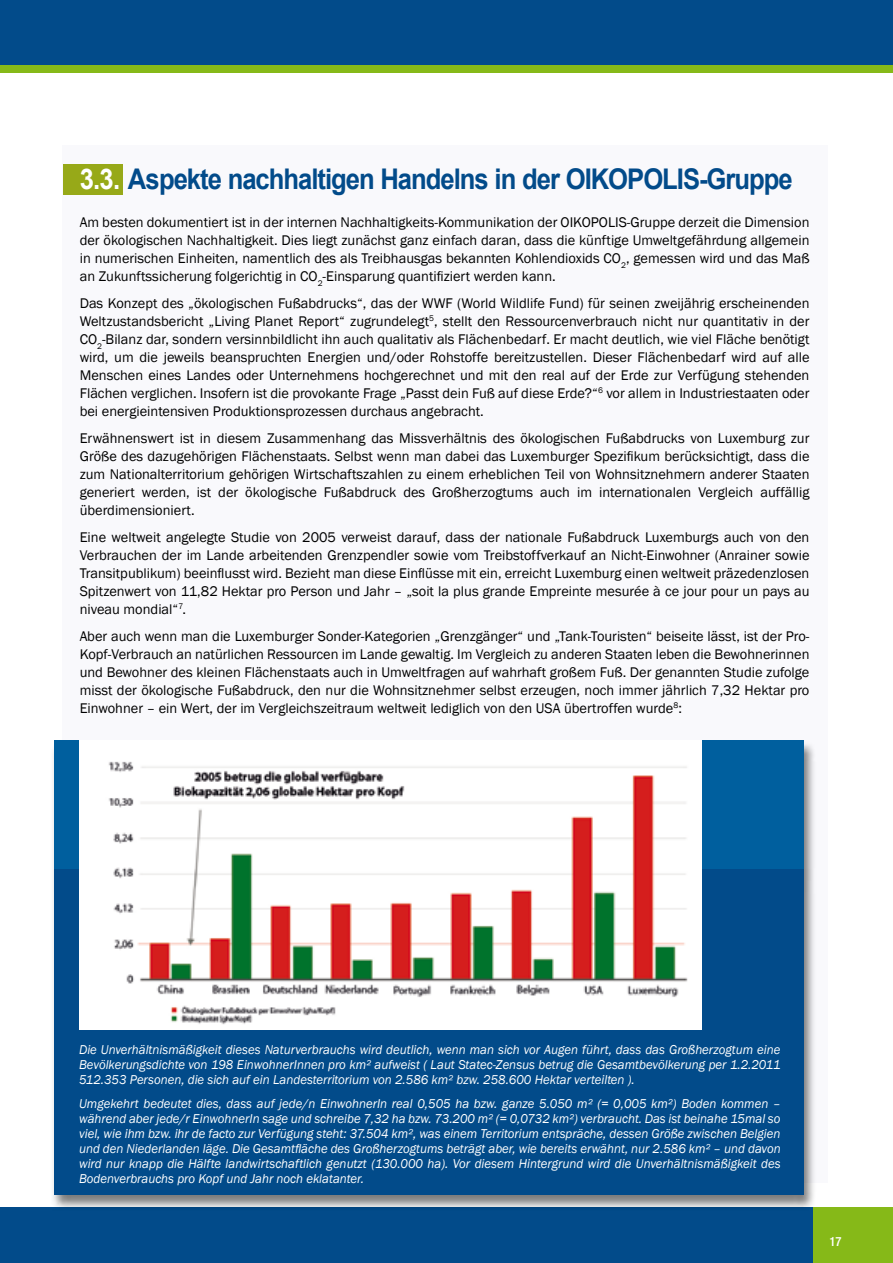
<style>
.page{position:relative;width:893px;height:1263px;background:#fff}
.page>*{position:absolute;margin:0;border:0;box-sizing:border-box;transform-origin:0 0}
.t1{font:700 28.5px "Arial";letter-spacing:-.04em;color:#024b8a;scale:.9 1}
.t2{font:14.4px/18px "Franklin Gothic";color:#000;text-align:justify}
.t3{font:italic 13.2px/15px "Franklin Gothic";color:#fff;text-align:justify}
.t4{font:500 condensed 12.75px "Helvetica Neue";color:#fff}
.s1{color:#fff}
</style>
<div class="page">
<div style="left:0;top:60px;width:893px;height:13px;background:#86b918"></div>
<div style="left:0;top:0;width:893px;height:65px;background:#024b8a"></div>
<div style="left:0;top:1208px;width:893px;height:55px;background:#024b8a"></div>
<div style="left:63px;top:145px;width:765px;height:1037px;background:#f9f9fc"></div>
<div style="left:50px;top:740px;width:766px;height:471px;background:#000;opacity:.51"></div>
<div style="left:54px;top:865px;width:750px;height:330px;background:#024b8a"></div>
<div style="left:54px;top:741px;width:750px;height:128px;background:#005f9e"></div>
<div style="left:63px;top:164px;width:59px;height:30px;background:#97a918"></div>
<div style="left:814px;top:1208px;width:79px;height:55px;background:#86b918"></div>
<img style="left:79px;top:741px;width:623px;height:288px">
<h1 class="t1" style="left:80px;top:161px;width:794px"><span class="s1">3.3.</span> Aspekte nachhaltigen Handelns in der OIKOPOLIS-Gruppe</h1>
<p class="t2" style="left:80px;top:213px;width:731px">Am besten dokumentiert ist in der internen Nachhaltigkeits-Kommunikation der OIKOPOLIS-Gruppe derzeit die Dimension der ökologischen Nachhaltigkeit. Dies liegt zunächst ganz einfach daran, dass die künftige Umweltgefährdung allgemein in numerischen Einheiten, namentlich des als Treibhausgas bekannten Kohlendioxids CO<sub>2</sub>, gemessen wird und das Maß an Zukunftssicherung folgerichtig in CO<sub>2</sub>-Einsparung quantifiziert werden kann.</p>
<p class="t2" style="left:80px;top:294px;width:731px">Das Konzept des „ökologischen Fußabdrucks“, das der WWF (World Wildlife Fund) für seinen zweijährig erscheinenden Weltzustandsbericht „Living Planet Report“ zugrundelegt<sup>5</sup>, stellt den Ressourcenverbrauch nicht nur quantitativ in der CO<sub>2</sub>-Bilanz dar, sondern versinnbildlicht ihn auch qualitativ als Flächenbedarf. Er macht deutlich, wie viel Fläche benötigt wird, um die jeweils beanspruchten Energien und/oder Rohstoffe bereitzustellen. Dieser Flächenbedarf wird auf alle Menschen eines Landes oder Unternehmens hochgerechnet und mit den real auf der Erde zur Verfügung stehenden Flächen verglichen. Insofern ist die provokante Frage „Passt dein Fuß auf diese Erde?“<sup>6</sup> vor allem in Industriestaaten oder bei energieintensiven Produktionsprozessen durchaus angebracht.</p>
<p class="t2" style="left:80px;top:429px;width:731px">Erwähnenswert ist in diesem Zusammenhang das Missverhältnis des ökologischen Fußabdrucks von Luxemburg zur Größe des dazugehörigen Flächenstaats. Selbst wenn man dabei das Luxemburger Spezifikum berücksichtigt, dass die zum Nationalterritorium gehörigen Wirtschaftszahlen zu einem erheblichen Teil von Wohnsitznehmern anderer Staaten generiert werden, ist der ökologische Fußabdruck des Großherzogtums auch im internationalen Vergleich auffällig überdimensioniert.</p>
<p class="t2" style="left:80px;top:528px;width:731px">Eine weltweit angelegte Studie von 2005 verweist darauf, dass der nationale Fußabdruck Luxemburgs auch von den Verbrauchen der im Lande arbeitenden Grenzpendler sowie vom Treibstoffverkauf an Nicht-Einwohner (Anrainer sowie Transitpublikum) beeinflusst wird. Bezieht man diese Einflüsse mit ein, erreicht Luxemburg einen weltweit präzedenzlosen Spitzenwert von 11,82 Hektar pro Person und Jahr – „soit la plus grande Empreinte mesurée à ce jour pour un pays au niveau mondial“<sup>7</sup>.</p>
<p class="t2" style="left:80px;top:627px;width:731px">Aber auch wenn man die Luxemburger Sonder-Kategorien „Grenzgänger“ und „Tank-Touristen“ beiseite lässt, ist der Pro-Kopf-Verbrauch an natürlichen Ressourcen im Lande gewaltig. Im Vergleich zu anderen Staaten leben die Bewohnerinnen und Bewohner des kleinen Flächenstaats auch in Umweltfragen auf wahrhaft großem Fuß. Der genannten Studie zufolge misst der ökologische Fußabdruck, den nur die Wohnsitznehmer selbst erzeugen, noch immer jährlich 7,32 Hektar pro Einwohner – ein Wert, der im Vergleichszeitraum weltweit lediglich von den USA übertroffen wurde<sup>8</sup>:</p>
<p class="t3" style="left:79px;top:1042px;width:703px">Die Unverhältnismäßigkeit dieses Naturverbrauchs wird deutlich, wenn man sich vor Augen führt, dass das Großherzogtum eine Bevölkerungsdichte von 198 EinwohnerInnen pro km² aufweist ( Laut Statec-Zensus betrug die Gesamtbevölkerung per 1.2.2011<br>512.353 Personen, die sich auf ein Landesterritorium von 2.586 km² bzw. 258.600 Hektar verteilten ).</p>
<p class="t3" style="left:79px;top:1096px;width:703px">Umgekehrt bedeutet dies, dass auf jede/n EinwohnerIn real 0,505 ha bzw. ganze 5.050 m² (= 0,005 km²) Boden kommen – während aber jede/r EinwohnerIn sage und schreibe 7,32 ha bzw. 73.200 m² (= 0,0732 km²) verbraucht. Das ist beinahe 15mal so viel, wie ihm bzw. ihr de facto zur Verfügung steht: 37.504 km², was einem Territorium entspräche, dessen Größe zwischen Belgien und den Niederlanden läge. Die Gesamtfläche des Großherzogtums beträgt aber, wie bereits erwähnt, nur 2.586 km² – und davon wird nur knapp die Hälfte landwirtschaftlich genutzt (130.000 ha). Vor diesem Hintergrund wird die Unverhältnismäßigkeit des Bodenverbrauchs pro Kopf und Jahr noch eklatanter.</p>
<p class="t4" style="left:829px;top:1234px;width:14px">17</p>
</div>
